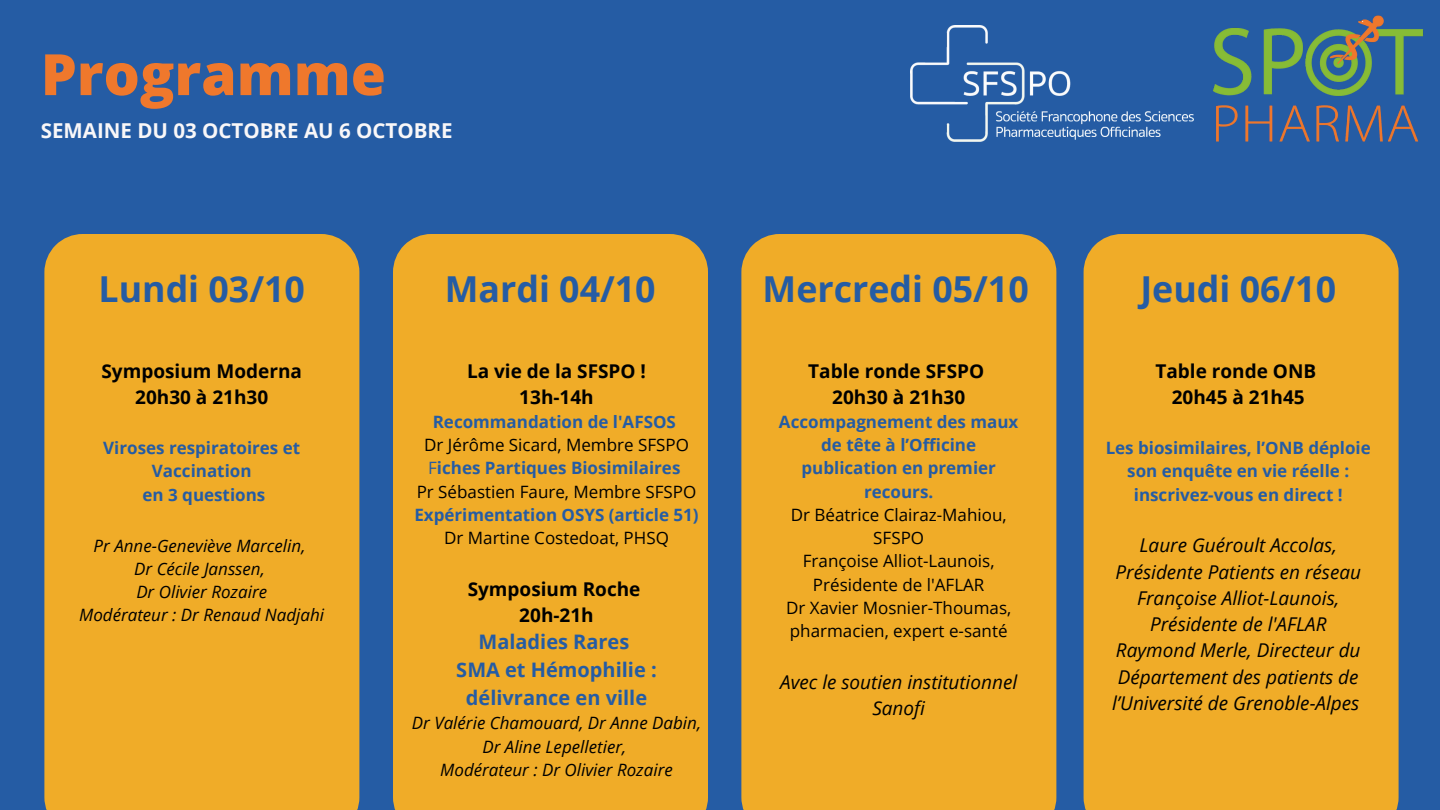
<style>
.page{position:relative;width:1440px;height:810px;background:#255ca4}
.page>*{position:absolute;margin:0;border:0;box-sizing:border-box;transform-origin:0 0}
.t1{font:800 57px "Open Sans";color:#ef782c}
.t2{font:700 35.8px "Open Sans";color:#255ca4}
.t3{font:700 20.5px "Open Sans";color:#f9f7f8}
.t4{font:700 20px/27.8px "Open Sans";color:#255ca4;text-align:center}
.t5{font:italic 19px/26.2px "Open Sans";color:#000;text-align:center}
.t6{font:700 19px/26.2px "Open Sans";color:#000;text-align:center}
.t7{font:700 17px/23.2px "Open Sans";color:#255ca4;text-align:center}
.t8{font:17px/23.2px "Open Sans";color:#000;text-align:center}
.t9{font:italic 17px/23.2px "Open Sans";color:#000;text-align:center}
.s1{color:#255ca4}
.s2{font-weight:700;color:#255ca4}
</style>
<div class="page">
<img style="left:1213px;top:15px;width:210px;height:127px">
<img style="left:910px;top:25px;width:284px;height:117px">
<svg style="left:44px;top:234px;width:315px;height:576px;background:#e3a62f"></svg>
<div style="left:393px;top:234px;width:315px;height:576px;background:#f0ac28"></div>
<svg style="left:741px;top:234px;width:315px;height:576px;background:#e3a62f"></svg>
<div style="left:1084px;top:234px;width:315px;height:576px;background:#f0ac28"></div>
<h1 class="t1" style="left:41px;top:34px;width:347px">Programme</h1>
<p class="t3" style="left:41px;top:116px;width:413px">SEMAINE DU 03 OCTOBRE AU 6 OCTOBRE</p>
<h2 class="t2" style="left:98px;top:264px;width:208px">Lundi 03/10</h2>
<p class="t6" style="left:101px;top:357px;width:202px">Symposium Moderna<br>20h30 à 21h30</p>
<p class="t7" style="left:103px;top:436px;width:199px">Viroses respiratoires et<br>Vaccination<br>en 3 questions</p>
<p class="t9" style="left:79px;top:533px;width:247px">Pr Anne-Geneviève Marcelin,<br>Dr Cécile Janssen,<br>Dr Olivier Rozaire<br>Modérateur : Dr Renaud Nadjahi</p>
<h2 class="t2" style="left:445px;top:264px;width:212px">Mardi 04/10</h2>
<p class="t6" style="left:467px;top:357px;width:181px">La vie de la SFSPO !<br>13h-14h</p>
<p class="t7" style="left:433px;top:410px;width:245px">Recommandation de l'AFSOS</p>
<p class="t8" style="left:417px;top:433px;width:281px">Dr Jérôme Sicard, Membre SFSPO<br><span class="s1">F</span><span class="s2">iches Partiques Biosimilaires<br></span>Pr Sébastien Faure, Membre SFSPO</p>
<p class="t7" style="left:414px;top:503px;width:286px">Expérimentation OSYS (article 51)</p>
<p class="t8" style="left:444px;top:526px;width:226px">Dr Martine Costedoat, PHSQ</p>
<p class="t6" style="left:468px;top:575px;width:174px">Symposium Roche<br>20h-21h</p>
<p class="t4" style="left:456px;top:627px;width:202px">Maladies Rares<br>SMA et Hémophilie : délivrance en ville</p>
<p class="t9" style="left:412px;top:711px;width:291px">Dr Valérie Chamouard, Dr Anne Dabin,<br>Dr Aline Lepelletier,<br>Modérateur : Dr Olivier Rozaire</p>
<h2 class="t2" style="left:763px;top:264px;width:268px">Mercredi 05/10</h2>
<h2 class="t2" style="left:1140px;top:264px;width:197px">Jeudi 06/10</h2>
<p class="t6" style="left:808px;top:357px;width:177px">Table ronde SFSPO<br>20h30 à 21h30</p>
<p class="t7" style="left:779px;top:410px;width:241px">Accompagnement des maux de tête à l’Officine publication en premier recours.</p>
<p class="t8" style="left:786px;top:503px;width:227px">Dr Béatrice Clairaz-Mahiou,<br>SFSPO<br>Françoise Alliot-Launois,<br>Présidente de l'AFLAR<br>Dr Xavier Mosnier-Thoumas, pharmacien, expert e-santé</p>
<p class="t5" style="left:780px;top:668px;width:239px">Avec le soutien institutionnel<br>Sanofi</p>
<p class="t6" style="left:1155px;top:357px;width:162px">Table ronde ONB<br>20h45 à 21h45</p>
<p class="t7" style="left:1106px;top:436px;width:267px">Les biosimilaires, l’ONB déploie son enquête en vie réelle : inscrivez-vous en direct !</p>
<p class="t5" style="left:1112px;top:532px;width:250px">Laure Guéroult Accolas,<br>Présidente Patients en réseau<br>Françoise Alliot-Launois,<br>Présidente de l'AFLAR<br>Raymond Merle, Directeur du<br>Département des patients de l’Université de Grenoble-Alpes</p>
</div>
